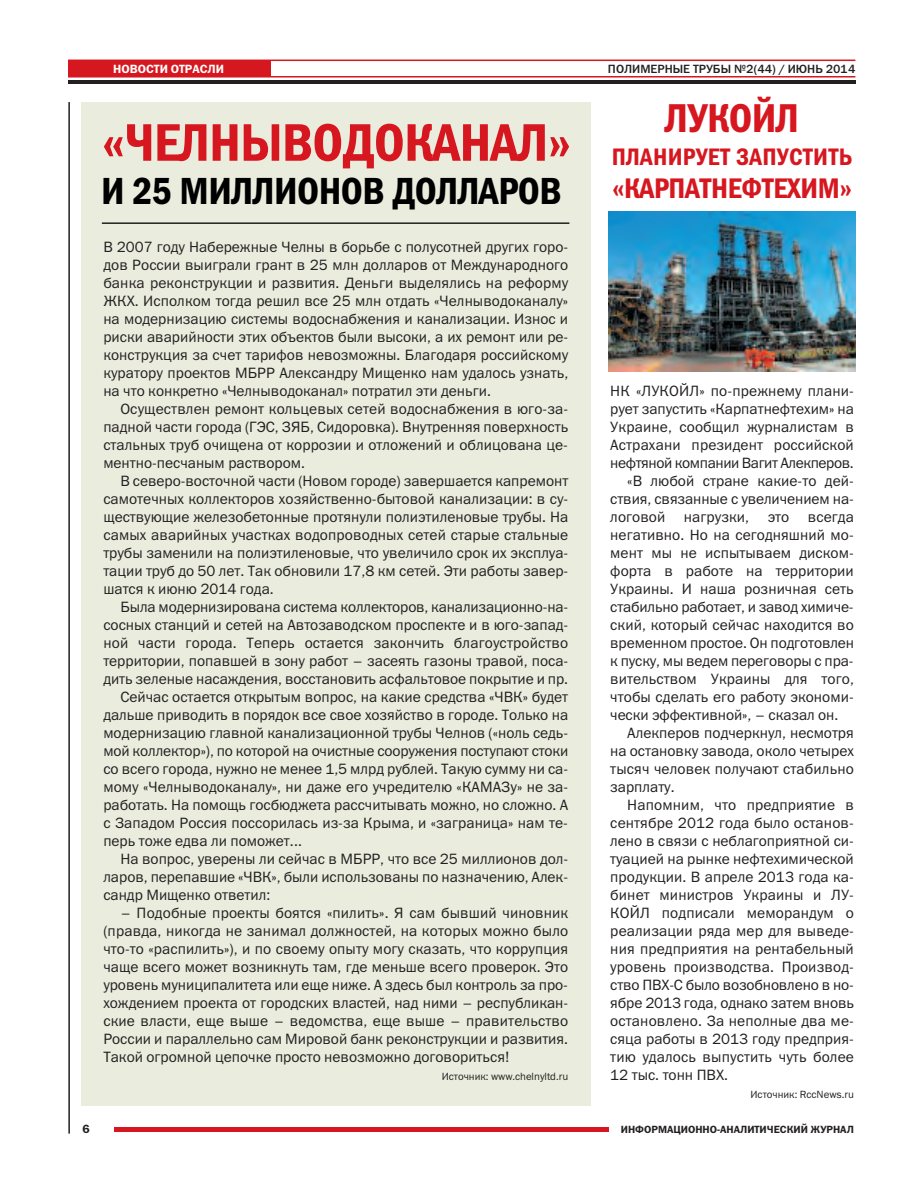
<style>
.page{position:relative;width:915px;height:1191px;background:#fff}
.page>*{position:absolute;margin:0;border:0;box-sizing:border-box;transform-origin:0 0}
.t1{font:53.25px "Franklin Gothic Demi Cond C";letter-spacing:-.015em;color:#d7171f}
.t2{font:40.5px "Franklin Gothic Demi Cond C";letter-spacing:-.015em;color:#d7171f}
.t3{font:37.95px "Franklin Gothic Demi Cond C";letter-spacing:-.015em;color:#010000}
.t4{font:28.5px "Franklin Gothic Demi Cond C";letter-spacing:-.015em;color:#d7171f}
.t5{font:24px "Franklin Gothic Demi Cond C";letter-spacing:.01em;color:#d7171f}
.t6{font:15px/18px "Franklin Gothic Book C";color:#231f20;text-align:justify}
.t7{font:15px "Franklin Gothic Book C";letter-spacing:-.025em;color:#231f20}
.t8{font:12px "Franklin Gothic Medium C";color:#231f20}
.t9{font:12px "Franklin Gothic Demi C";color:#fff}
.t10{font:12px "Franklin Gothic Demi C";color:#231f20}
.t11{font:10.5px "Franklin Gothic Book C";color:#231f20}
.t12{font:10.5px "Franklin Gothic Demi C";color:#231f20}
</style>
<div class="page">
<div style="left:81px;top:102px;width:509px;height:1004px;background:#eaecde"></div>
<hr style="left:68px;top:102px;width:2px;height:1031px;background:#231f20">
<hr style="left:114px;top:1127px;width:494px;height:4px;background:#d7171f">
<hr style="left:68px;top:76px;width:787px;height:1px;background:#d7171f">
<hr style="left:68px;top:60px;width:787px;height:1px;background:#d7171f">
<hr style="left:68px;top:80px;width:787px;height:3px;background:#231f20">
<div style="left:68px;top:60px;width:202px;height:16px;background:#d7171f"></div>
<hr style="left:102px;top:222px;width:467px;height:2px;background:#231f20">
<img style="left:608px;top:211px;width:247px;height:160px">
<p class="t10" style="left:82px;top:1122px;width:9px">6</p>
<p class="t9" style="left:113px;top:62px;width:112px">НОВОСТИ ОТРАСЛИ</p>
<p class="t8" style="left:607px;top:62px;width:249px">ПОЛИМЕРНЫЕ ТРУБЫ №2(44) / ИЮНЬ 2014</p>
<h1 class="t1" style="left:101px;top:111px;width:472px">«ЧЕЛНЫВОДОКАНАЛ»</h1>
<h3 class="t3" style="left:101px;top:169px;width:462px">И 25 МИЛЛИОНОВ ДОЛЛАРОВ</h3>
<p class="t6" style="left:103px;top:238px;width:466px">В 2007 году Набережные Челны в борьбе с полусотней других горо&shy;дов России выиграли грант в 25 млн долларов от Международного банка реконструкции и развития. Деньги выделялись на реформу ЖКХ. Исполком тогда решил все 25 млн отдать «Челныводоканалу» на модернизацию системы водоснабжения и канализации. Износ и риски аварийности этих объектов были высоки, а их ремонт или ре&shy;конструкция за счет тарифов невозможны. Благодаря российскому куратору проектов МБРР Александру Мищенко нам удалось узнать, на что конкретно «Челныводоканал» потратил эти деньги.</p>
<p class="t6" style="left:103px;top:400px;width:466px;text-indent:17px">Осуществлен ремонт кольцевых сетей водоснабжения в юго-за&shy;падной части города (ГЭС, ЗЯБ, Сидоровка). Внутренняя поверхность стальных труб очищена от коррозии и отложений и облицована це&shy;ментно-песчаным раствором.</p>
<p class="t6" style="left:103px;top:472px;width:466px;text-indent:17px">В северо-восточной части (Новом городе) завершается капремонт самотечных коллекторов хозяйственно-бытовой канализации: в су&shy;ществующие железобетонные протянули полиэтиленовые трубы. На самых аварийных участках водопроводных сетей старые стальные трубы заменили на полиэтиленовые, что увеличило срок их эксплуа&shy;тации труб до 50 лет. Так обновили 17,8 км сетей. Эти работы завер&shy;шатся к июню 2014 года.</p>
<p class="t6" style="left:120px;top:598px;width:449px">Была модернизирована система коллекторов, канализационно-на-</p>
<p class="t6" style="left:103px;top:616px;width:466px">сосных станций и сетей на Автозаводском проспекте и в юго-запад-</p>
<p class="t6" style="left:103px;top:634px;width:466px">ной части города. Теперь остается закончить благоустройство</p>
<p class="t6" style="left:103px;top:652px;width:466px">территории, попавшей в зону работ – засеять газоны травой, поса-</p>
<p class="t6" style="left:103px;top:670px;width:466px">дить зеленые насаждения, восстановить асфальтовое покрытие и пр.</p>
<p class="t6" style="left:120px;top:688px;width:449px">Сейчас остается открытым вопрос, на какие средства «ЧВК» будет</p>
<p class="t6" style="left:103px;top:706px;width:466px">дальше приводить в порядок все свое хозяйство в городе. Только на</p>
<p class="t6" style="left:103px;top:724px;width:466px">модернизацию главной канализационной трубы Челнов («ноль седь-</p>
<p class="t6" style="left:103px;top:742px;width:466px">мой коллектор»), по которой на очистные сооружения поступают стоки</p>
<p class="t6" style="left:103px;top:760px;width:466px">со всего города, нужно не менее 1,5 млрд рублей. Такую сумму ни са-</p>
<p class="t6" style="left:103px;top:778px;width:466px">мому «Челныводоканалу», ни даже его учредителю «КАМАЗу» не за-</p>
<p class="t6" style="left:103px;top:796px;width:466px">работать. На помощь госбюджета рассчитывать можно, но сложно. А</p>
<p class="t6" style="left:103px;top:814px;width:466px">с Западом Россия поссорилась из-за Крыма, и «заграница» нам те-</p>
<p class="t6" style="left:103px;top:832px;width:200px">перь тоже едва ли поможет...</p>
<p class="t6" style="left:120px;top:850px;width:449px">На вопрос, уверены ли сейчас в МБРР, что все 25 миллионов дол-</p>
<p class="t6" style="left:103px;top:868px;width:466px">ларов, перепавшие «ЧВК», были использованы по назначению, Алек-</p>
<p class="t6" style="left:103px;top:886px;width:168px">сандр Мищенко ответил:</p>
<p class="t6" style="left:103px;top:904px;width:466px;text-indent:17px">– Подобные проекты боятся «пилить». Я сам бывший чиновник (правда, никогда не занимал должностей, на которых можно было что-то «распилить»), и по своему опыту могу сказать, что коррупция чаще всего может возникнуть там, где меньше всего проверок. Это уровень муниципалитета или еще ниже. А здесь был контроль за про&shy;хождением проекта от городских властей, над ними – республикан&shy;ские власти, еще выше – ведомства, еще выше – правительство России и параллельно сам Мировой банк реконструкции и развития.<br>Такой огромной цепочке просто невозможно договориться!</p>
<p class="t11" style="left:441px;top:1070px;width:128px">Источник: www.chelnyltd.ru</p>
<h2 class="t2" style="left:664px;top:94px;width:136px">ЛУКОЙЛ</h2>
<h3 class="t5" style="left:611px;top:143px;width:242px">ПЛАНИРУЕТ ЗАПУСТИТЬ</h3>
<h3 class="t4" style="left:611px;top:172px;width:242px">«КАРПАТНЕФТЕХИМ»</h3>
<p class="t6" style="left:610px;top:382px;width:245px">НК «ЛУКОЙЛ» по-прежнему плани-</p>
<p class="t6" style="left:610px;top:400px;width:245px">рует запустить «Карпатнефтехим» на</p>
<p class="t6" style="left:610px;top:418px;width:245px">Украине, сообщил журналистам в</p>
<p class="t6" style="left:610px;top:436px;width:245px">Астрахани президент российской</p>
<p class="t7" style="left:610px;top:454px;width:245px">нефтяной компании Вагит Алекперов.</p>
<p class="t6" style="left:627px;top:472px;width:228px">«В любой стране какие-то дей-</p>
<p class="t6" style="left:610px;top:490px;width:245px">ствия, связанные с увеличением на-</p>
<p class="t6" style="left:610px;top:508px;width:245px">логовой нагрузки, это всегда</p>
<p class="t6" style="left:610px;top:526px;width:245px">негативно. Но на сегодняшний мо-</p>
<p class="t6" style="left:610px;top:544px;width:245px">мент мы не испытываем диском-</p>
<p class="t6" style="left:610px;top:562px;width:245px">форта в работе на территории</p>
<p class="t6" style="left:610px;top:580px;width:245px">Украины. И наша розничная сеть</p>
<p class="t6" style="left:610px;top:598px;width:245px">стабильно работает, и завод химиче-</p>
<p class="t6" style="left:610px;top:616px;width:245px">ский, который сейчас находится во</p>
<p class="t6" style="left:610px;top:634px;width:245px">временном простое. Он подготовлен</p>
<p class="t6" style="left:610px;top:652px;width:245px">к пуску, мы ведем переговоры с пра-</p>
<p class="t6" style="left:610px;top:670px;width:245px">вительством Украины для того,</p>
<p class="t6" style="left:610px;top:688px;width:245px">чтобы сделать его работу экономи-</p>
<p class="t6" style="left:610px;top:706px;width:229px">чески эффективной», – сказал он.</p>
<p class="t6" style="left:627px;top:724px;width:228px">Алекперов подчеркнул, несмотря</p>
<p class="t6" style="left:610px;top:742px;width:245px">на остановку завода, около четырех</p>
<p class="t6" style="left:610px;top:760px;width:245px">тысяч человек получают стабильно</p>
<p class="t6" style="left:610px;top:778px;width:66px">зарплату.</p>
<p class="t6" style="left:627px;top:796px;width:228px">Напомним, что предприятие в</p>
<p class="t6" style="left:610px;top:814px;width:245px">сентябре 2012 года было останов-</p>
<p class="t6" style="left:610px;top:832px;width:245px">лено в связи с неблагоприятной си-</p>
<p class="t6" style="left:610px;top:850px;width:245px">туацией на рынке нефтехимической</p>
<p class="t6" style="left:610px;top:868px;width:245px">продукции. В апреле 2013 года ка-</p>
<p class="t6" style="left:610px;top:886px;width:245px">бинет министров Украины и ЛУ-</p>
<p class="t6" style="left:610px;top:904px;width:245px">КОЙЛ подписали меморандум о</p>
<p class="t6" style="left:610px;top:922px;width:245px">реализации ряда мер для выведе-</p>
<p class="t6" style="left:610px;top:940px;width:245px">ния предприятия на рентабельный</p>
<p class="t6" style="left:610px;top:958px;width:245px">уровень производства. Производ-</p>
<p class="t6" style="left:610px;top:976px;width:245px">ство ПВХ-С было возобновлено в но-</p>
<p class="t6" style="left:610px;top:994px;width:245px">ябре 2013 года, однако затем вновь</p>
<p class="t6" style="left:610px;top:1012px;width:245px">остановлено. За неполные два ме-</p>
<p class="t6" style="left:610px;top:1030px;width:245px">сяца работы в 2013 году предприя-</p>
<p class="t6" style="left:610px;top:1048px;width:245px">тию удалось выпустить чуть более</p>
<p class="t6" style="left:610px;top:1066px;width:119px">12 тыс. тонн ПВХ.</p>
<p class="t11" style="left:750px;top:1088px;width:105px">Источник: RccNews.ru</p>
<p class="t12" style="left:620px;top:1122px;width:234px">ИНФОРМАЦИОННО-АНАЛИТИЧЕСКИЙ ЖУРНАЛ</p>
</div>
